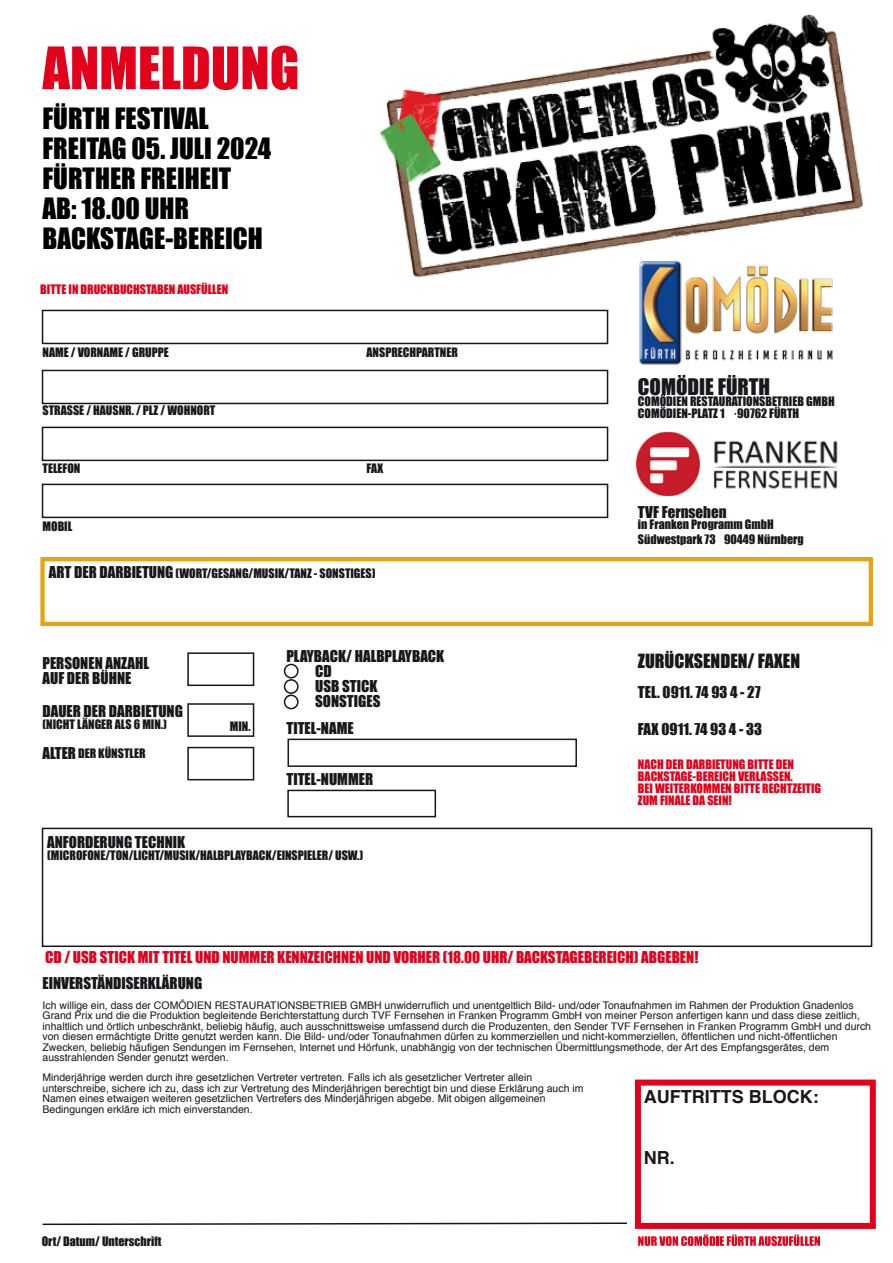
<style>
.page{position:relative;width:893px;height:1263px;background:#fff}
.page>*{position:absolute;margin:0;border:0;box-sizing:border-box;transform-origin:0 0}
.t1{font:54px "Impact";color:#e2001a}
.t2{font:27px/30px "Impact";color:#000}
.t3{font:27px/27px "Impact";color:#1a171c}
.t4{font:21px "Impact";color:#1a171c}
.t5{font:18px "Impact";color:#1a171c}
.t6{font:700 18px "Helvetica";color:#1a171c}
.t7{font:15px/15px "Impact";color:#1a171c}
.t8{font:15px "Impact";color:#e2001a}
.t9{font:12px/12px "Impact";color:#1a171c}
.t10{font:12px/12px "Impact";color:#e2001a}
.t11{font:10.5px/10.5px "Helvetica";color:#1a171c}
.s1{font-size:15px}
</style>
<div class="page">
<div style="left:40px;top:557px;width:833px;height:69px;border:4px solid #e6a314"></div>
<div style="left:287px;top:739px;width:290px;height:28px;border:2px solid #1a171c"></div>
<div style="left:287px;top:790px;width:149px;height:27px;border:2px solid #1a171c"></div>
<div style="left:635px;top:1079px;width:241px;height:150px;border:6px solid #e2001a"></div>
<div style="left:42px;top:828px;width:830px;height:119px;border:2px solid #1a171c"></div>
<svg style="left:42px;top:1222px;width:585px;height:4px"></svg>
<div style="left:284px;top:664px;width:15px;height:14px;border:2px solid #1a171c;border-radius:50%"></div>
<div style="left:284px;top:679px;width:15px;height:15px;border:2px solid #1a171c;border-radius:50%"></div>
<div style="left:284px;top:694px;width:15px;height:15px;border:2px solid #1a171c;border-radius:50%"></div>
<div style="left:187px;top:652px;width:67px;height:34px;border:2px solid #1a171c"></div>
<div style="left:187px;top:703px;width:67px;height:34px;border:2px solid #1a171c"></div>
<div style="left:187px;top:747px;width:67px;height:33px;border:2px solid #1a171c"></div>
<svg style="left:638px;top:1234px;width:182px;height:12px"></svg>
<div style="left:42px;top:310px;width:566px;height:34px;border:2px solid #1a171c"></div>
<div style="left:42px;top:370px;width:566px;height:34px;border:2px solid #1a171c"></div>
<div style="left:42px;top:427px;width:566px;height:34px;border:2px solid #1a171c"></div>
<div style="left:42px;top:484px;width:566px;height:34px;border:2px solid #1a171c"></div>
<img style="left:362px;top:14px;width:501px;height:309px">
<img style="left:636px;top:432px;width:202px;height:64px">
<img style="left:635px;top:257px;width:204px;height:108px">
<h1 class="t1" style="left:43px;top:35px;width:258px">ANMELDUNG</h1>
<h2 class="t2" style="left:43px;top:102px;width:230px">FÜRTH FESTIVAL<br>FREITAG 05. JULI 2024<br>FÜRTHER FREIHEIT<br>AB: 18.00 UHR<br>BACKSTAGE-BEREICH</h2>
<h2 class="t3" style="left:42px;top:115px;width:168px">FÜRTH FESTIVAL</h2>
<h2 class="t3" style="left:42px;top:142px;width:228px">FREITAG 07. JULI 2023</h2>
<h2 class="t3" style="left:42px;top:169px;width:190px">FÜRTHER FREIHEIT</h2>
<h2 class="t3" style="left:56px;top:196px;width:16px">b</h2>
<h2 class="t3" style="left:170px;top:196px;width:91px;text-indent:-11px">hr<br>BEREICH</h2>
<p class="t10" style="left:40px;top:283px;width:189px">BITTE IN DRUCKBUCHSTABEN AUSFÜLLEN</p>
<p class="t9" style="left:43px;top:346px;width:128px">NAME / VORNAME / GRUPPE</p>
<p class="t9" style="left:367px;top:346px;width:93px">ANSPRECHPARTNER</p>
<p class="t9" style="left:43px;top:404px;width:174px">STRASSE / HAUSNR. / PLZ / WOHNORT</p>
<p class="t9" style="left:43px;top:462px;width:39px">TELEFON</p>
<p class="t9" style="left:367px;top:462px;width:18px">FAX</p>
<p class="t9" style="left:43px;top:521px;width:31px">MOBIL</p>
<p class="t9" style="left:49px;top:567px;width:328px"><span class="s1">ART DER DARBIETUNG</span> (WORT/GESANG/MUSIK/TANZ - SONSTIGES)</p>
<h3 class="t7" style="left:43px;top:656px;width:108px">PERSONEN ANZAHL<br>AUF DER BÜHNE</h3>
<h3 class="t7" style="left:43px;top:704px;width:142px">DAUER DER DARBIETUNG</h3>
<p class="t9" style="left:43px;top:718px;width:126px">(NICHT LÄNGER ALS 6 MIN.)</p>
<p class="t9" style="left:43px;top:748px;width:105px"><span class="s1">ALTER</span> DER KÜNSTLER</p>
<p class="t9" style="left:230px;top:720px;width:22px">MIN.</p>
<h3 class="t7" style="left:315px;top:649px;width:131px;text-indent:-29px">PLAYBACK/ HALBPLAYBACK<br>CD<br>USB STICK<br>SONSTIGES</h3>
<h3 class="t7" style="left:286px;top:721px;width:69px">TITEL-NAME</h3>
<h3 class="t7" style="left:286px;top:772px;width:88px">TITEL-NUMMER</h3>
<h3 class="t7" style="left:47px;top:835px;width:140px">ANFORDERUNG TECHNIK</h3>
<p class="t9" style="left:47px;top:849px;width:318px">(MICROFONE/TON/LICHT/MUSIK/HALBPLAYBACK/EINSPIELER/ USW.)</p>
<h3 class="t4" style="left:638px;top:374px;width:134px">COMÖDIE FÜRTH</h3>
<p class="t9" style="left:638px;top:395px;width:198px">COMÖDIEN RESTAURATIONSBETRIEB GMBH<br>COMÖDIEN-PLATZ 1 · 90762 FÜRTH</p>
<h3 class="t7" style="left:638px;top:504px;width:90px">TVF Fernsehen</h3>
<p class="t9" style="left:638px;top:517px;width:167px;line-height:14.4px">in Franken Programm GmbH<br>Südwestpark 73 90449 Nürnberg</p>
<h3 class="t5" style="left:638px;top:650px;width:164px">ZURÜCKSENDEN/ FAXEN</h3>
<h3 class="t7" style="left:638px;top:684px;width:124px">TEL. 0911. 74 93 4 - 27</h3>
<h3 class="t7" style="left:638px;top:722px;width:126px">FAX 0911. 74 93 4 - 33</h3>
<p class="t10" style="left:638px;top:758px;width:185px">NACH DER DARBIETUNG BITTE DEN<br>BACKSTAGE-BEREICH VERLASSEN.<br>BEI WEITERKOMMEN BITTE RECHTZEITIG<br>ZUM FINALE DA SEIN!</p>
<h3 class="t8" style="left:45px;top:947px;width:655px">CD / USB STICK MIT TITEL UND NUMMER KENNZEICHNEN UND VORHER (18.00 UHR/ BACKSTAGEBEREICH) ABGEBEN!</h3>
<h3 class="t7" style="left:43px;top:976px;width:161px">EINVERSTÄNDISERKLÄRUNG</h3>
<p class="t11" style="left:43px;top:1000px;width:830px">Ich willige ein, dass der COMÖDIEN RESTAURATIONSBETRIEB GMBH unwiderruflich und unentgeltlich Bild- und/oder Tonaufnahmen im Rahmen der Produktion Gnadenlos Grand Prix und die die Produktion begleitende Berichterstattung durch TVF Fernsehen in Franken Programm GmbH von meiner Person anfertigen kann und dass diese zeitlich, inhaltlich und örtlich unbeschränkt, beliebig häufig, auch ausschnittsweise umfassend durch die Produzenten, den Sender TVF Fernsehen in Franken Programm GmbH und durch von diesen ermächtigte Dritte genutzt werden kann. Die Bild- und/oder Tonaufnahmen dürfen zu kommerziellen und nicht-kommerziellen, öffentlichen und nicht-öffentlichen Zwecken, beliebig häufigen Sendungen im Fernsehen, Internet und Hörfunk, unabhängig von der technischen Übermittlungsmethode, der Art des Empfangsgerätes, dem ausstrahlenden Sender genutzt werden.</p>
<p class="t11" style="left:43px;top:1072px;width:542px">Minderjährige werden durch ihre gesetzlichen Vertreter vertreten. Falls ich als gesetzlicher Vertreter allein unterschreibe, sichere ich zu, dass ich zur Vertretung des Minderjährigen berechtigt bin und diese Erklärung auch im Namen eines etwaigen weiteren gesetzlichen Vertreters des Minderjährigen abgebe. Mit obigen allgemeinen Bedingungen erkläre ich mich einverstanden.</p>
<p class="t9" style="left:42px;top:1235px;width:121px">Ort/ Datum/ Unterschrift</p>
<h3 class="t6" style="left:644px;top:1082px;width:176px">AUFTRITTS BLOCK:</h3>
<h3 class="t6" style="left:644px;top:1143px;width:32px">NR.</h3>
</div>
